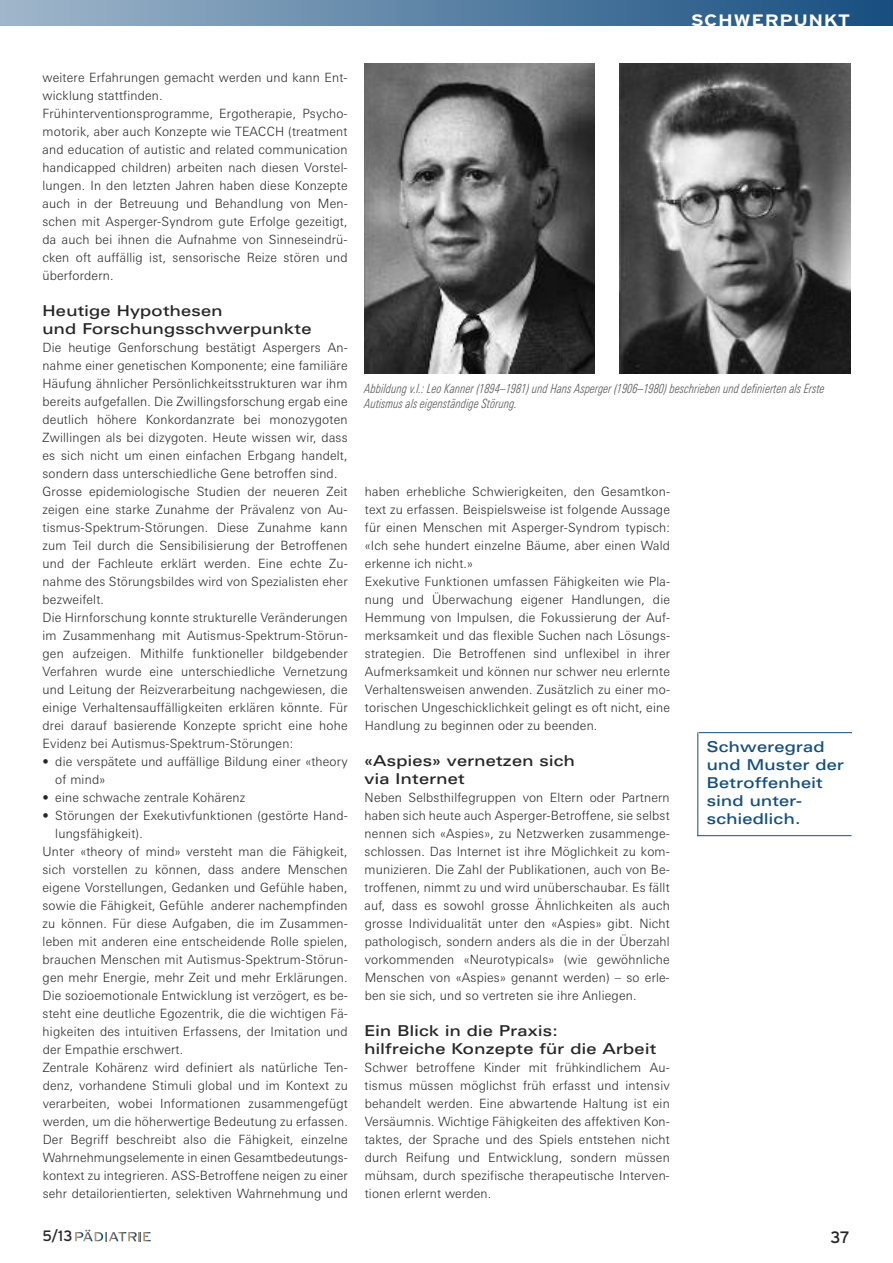
<style>
.page{position:relative;width:893px;height:1263px;background:#fff}
.page>*{position:absolute;margin:0;border:0;box-sizing:border-box;transform-origin:0 0}
.t1{font:700 16.5px "Interstate";letter-spacing:.025em;color:#fff;scale:1.2 1}
.t2{font:16.5px "Interstate";color:#272627}
.t3{font:500 15px/18px "Linotype Univers Extd";letter-spacing:.02em;color:#272627}
.t4{font:500 15px/18px "Linotype Univers Extd";letter-spacing:.02em;color:#144d7e}
.t5{font:15px "Interstate";color:#272627}
.t6{font:300 12.75px/18px "Linotype Univers Basic";letter-spacing:.015em;color:#272627}
.t7{font:italic 300 condensed 12.75px/15.8px "Linotype Univers";letter-spacing:.01em;color:#525152;scale:.9 1}
</style>
<div class="page">
<div style="left:0;top:0;width:893px;height:26px;background:linear-gradient(to right,#a0b7cb,#164e7f)"></div>
<svg style="left:75px;top:1230px;width:76px;height:11px"></svg>
<hr style="left:699px;top:732px;width:153px;height:1px;background:#144d7e">
<hr style="left:697px;top:732px;width:1px;height:104px;background:#144d7e">
<hr style="left:697px;top:835px;width:154px;height:1px;background:#144d7e">
<img style="left:364px;top:64px;width:231px;height:309px">
<img style="left:620px;top:64px;width:230px;height:309px">
<p class="t1" style="left:691px;top:11px;width:135px">SCHWERPUNKT</p>
<p class="t6" style="left:43px;top:69px;width:307px">weitere Erfahrungen gemacht werden und kann Ent&shy;wicklung stattfinden.<br>Frühinterventionsprogramme, Ergotherapie, Psycho&shy;motorik, aber auch Konzepte wie TEACCH (treatment and education of autistic and related communication handicapped children) arbeiten nach diesen Vorstel&shy;lungen. In den letzten Jahren haben diese Konzepte auch in der Betreuung und Behandlung von Men&shy;schen mit Asperger-Syndrom gute Erfolge gezeitigt, da auch bei ihnen die Aufnahme von Sinneseindrü&shy;cken oft auffällig ist, sensorische Reize stören und überfordern.</p>
<p class="t3" style="left:43px;top:303px;width:270px">Heutige Hypothesen<br>und Forschungsschwerpunkte</p>
<p class="t6" style="left:43px;top:339px;width:307px">Die heutige Genforschung bestätigt Aspergers An&shy;nahme einer genetischen Komponente; eine familiäre Häufung ähnlicher Persönlichkeitsstrukturen war ihm bereits aufgefallen. Die Zwillingsforschung ergab eine deutlich höhere Konkordanzrate bei monozygoten Zwillingen als bei dizygoten. Heute wissen wir, dass es sich nicht um einen einfachen Erbgang handelt, sondern dass unterschiedliche Gene betroffen sind.<br>Grosse epidemiologische Studien der neueren Zeit zeigen eine starke Zunahme der Prävalenz von Au&shy;tismus-Spektrum-Störungen. Diese Zunahme kann zum Teil durch die Sensibilisierung der Betroffenen und der Fachleute erklärt werden. Eine echte Zu&shy;nahme des Störungsbildes wird von Spezialisten eher bezweifelt.<br>Die Hirnforschung konnte strukturelle Veränderungen im Zusammenhang mit Autismus-Spektrum-Störun&shy;gen aufzeigen. Mithilfe funktioneller bildgebender Verfahren wurde eine unterschiedliche Vernetzung und Leitung der Reizverarbeitung nachgewiesen, die einige Verhaltensauffälligkeiten erklären könnte. Für drei darauf basierende Konzepte spricht eine hohe Evidenz bei Autismus-Spektrum-Störungen:</p>
<p class="t6" style="left:55px;top:753px;width:294px;text-indent:-13px">• die verspätete und auffällige Bildung einer «theory of mind»</p>
<p class="t6" style="left:43px;top:789px;width:204px">• eine schwache zentrale Kohärenz</p>
<p class="t6" style="left:43px;top:807px;width:307px">• Störungen der Exekutivfunktionen (gestörte Hand-</p>
<p class="t6" style="left:55px;top:825px;width:89px">lungsfähigkeit).</p>
<p class="t6" style="left:43px;top:843px;width:307px">Unter «theory of mind» versteht man die Fähigkeit,</p>
<p class="t6" style="left:43px;top:861px;width:307px">sich vorstellen zu können, dass andere Menschen</p>
<p class="t6" style="left:43px;top:879px;width:307px">eigene Vorstellungen, Gedanken und Gefühle haben,</p>
<p class="t6" style="left:43px;top:897px;width:307px">sowie die Fähigkeit, Gefühle anderer nachempfinden</p>
<p class="t6" style="left:43px;top:915px;width:307px">zu können. Für diese Aufgaben, die im Zusammen-</p>
<p class="t6" style="left:43px;top:933px;width:307px">leben mit anderen eine entscheidende Rolle spielen,</p>
<p class="t6" style="left:43px;top:951px;width:307px">brauchen Menschen mit Autismus-Spektrum-Störun-</p>
<p class="t6" style="left:43px;top:969px;width:307px">gen mehr Energie, mehr Zeit und mehr Erklärungen.</p>
<p class="t6" style="left:43px;top:987px;width:307px">Die sozioemotionale Entwicklung ist verzögert, es be-</p>
<p class="t6" style="left:43px;top:1005px;width:307px">steht eine deutliche Egozentrik, die die wichtigen Fä-</p>
<p class="t6" style="left:43px;top:1023px;width:307px">higkeiten des intuitiven Erfassens, der Imitation und</p>
<p class="t6" style="left:43px;top:1041px;width:142px">der Empathie erschwert.</p>
<p class="t6" style="left:43px;top:1059px;width:307px">Zentrale Kohärenz wird definiert als natürliche Ten-</p>
<p class="t6" style="left:43px;top:1077px;width:307px">denz, vorhandene Stimuli global und im Kontext zu</p>
<p class="t6" style="left:43px;top:1095px;width:307px">verarbeiten, wobei Informationen zusammengefügt</p>
<p class="t6" style="left:43px;top:1113px;width:307px">werden, um die höherwertige Bedeutung zu erfassen.</p>
<p class="t6" style="left:43px;top:1131px;width:307px">Der Begriff beschreibt also die Fähigkeit, einzelne</p>
<p class="t6" style="left:43px;top:1149px;width:307px">Wahrnehmungselemente in einen Gesamtbedeutungs-</p>
<p class="t6" style="left:43px;top:1167px;width:307px">kontext zu integrieren. ASS-Betroffene neigen zu einer</p>
<p class="t6" style="left:43px;top:1185px;width:307px">sehr detailorientierten, selektiven Wahrnehmung und</p>
<p class="t7" style="left:365px;top:381px;width:513px">Abbildung v.l.: Leo Kanner (1894–1981) und Hans Asperger (1906–1980) beschrieben und definierten als Erste<br>Autismus als eigenständige Störung.</p>
<p class="t6" style="left:365px;top:483px;width:307px">haben erhebliche Schwierigkeiten, den Gesamtkon&shy;text zu erfassen. Beispielsweise ist folgende Aussage für einen Menschen mit Asperger-Syndrom typisch: «Ich sehe hundert einzelne Bäume, aber einen Wald erkenne ich nicht.»<br>Exekutive Funktionen umfassen Fähigkeiten wie Pla&shy;nung und Überwachung eigener Handlungen, die Hemmung von Impulsen, die Fokussierung der Auf&shy;merksamkeit und das flexible Suchen nach Lösungs&shy;strategien. Die Betroffenen sind unflexibel in ihrer Aufmerksamkeit und können nur schwer neu erlernte Verhaltensweisen anwenden. Zusätzlich zu einer mo&shy;torischen Ungeschicklichkeit gelingt es oft nicht, eine Handlung zu beginnen oder zu beenden.</p>
<p class="t3" style="left:365px;top:753px;width:212px">«Aspies» vernetzen sich via Internet</p>
<p class="t6" style="left:365px;top:789px;width:307px;text-align:justify">Neben Selbsthilfegruppen von Eltern oder Partnern haben sich heute auch Asperger-Betroffene, sie selbst nennen sich «Aspies», zu Netzwerken zusammenge&shy;schlossen. Das Internet ist ihre Möglichkeit zu kom&shy;munizieren. Die Zahl der Publikationen, auch von Be&shy;troffenen, nimmt zu und wird unüberschaubar. Es fällt auf, dass es sowohl grosse Ähnlichkeiten als auch grosse Individualität unter den «Aspies» gibt. Nicht pathologisch, sondern anders als die in der Überzahl vorkommenden «Neurotypicals» (wie gewöhnliche Menschen von «Aspies» genannt werden) – so erle&shy;ben sie sich, und so vertreten sie ihre Anliegen.</p>
<p class="t3" style="left:365px;top:1023px;width:293px">Ein Blick in die Praxis:<br>hilfreiche Konzepte für die Arbeit</p>
<p class="t6" style="left:365px;top:1059px;width:307px;text-align:justify">Schwer betroffene Kinder mit frühkindlichem Au&shy;tismus müssen möglichst früh erfasst und intensiv behandelt werden. Eine abwartende Haltung ist ein Versäumnis. Wichtige Fähigkeiten des affektiven Kon&shy;taktes, der Sprache und des Spiels entstehen nicht durch Reifung und Entwicklung, sondern müssen mühsam, durch spezifische therapeutische Interven&shy;tionen erlernt werden.</p>
<p class="t4" style="left:707px;top:739px;width:138px">Schweregrad und Muster der<br>Betroffenheit sind unter&shy;schiedlich.</p>
<p class="t5" style="left:43px;top:1227px;width:32px">5/13</p>
<p class="t2" style="left:831px;top:1227px;width:21px">37</p>
</div>
